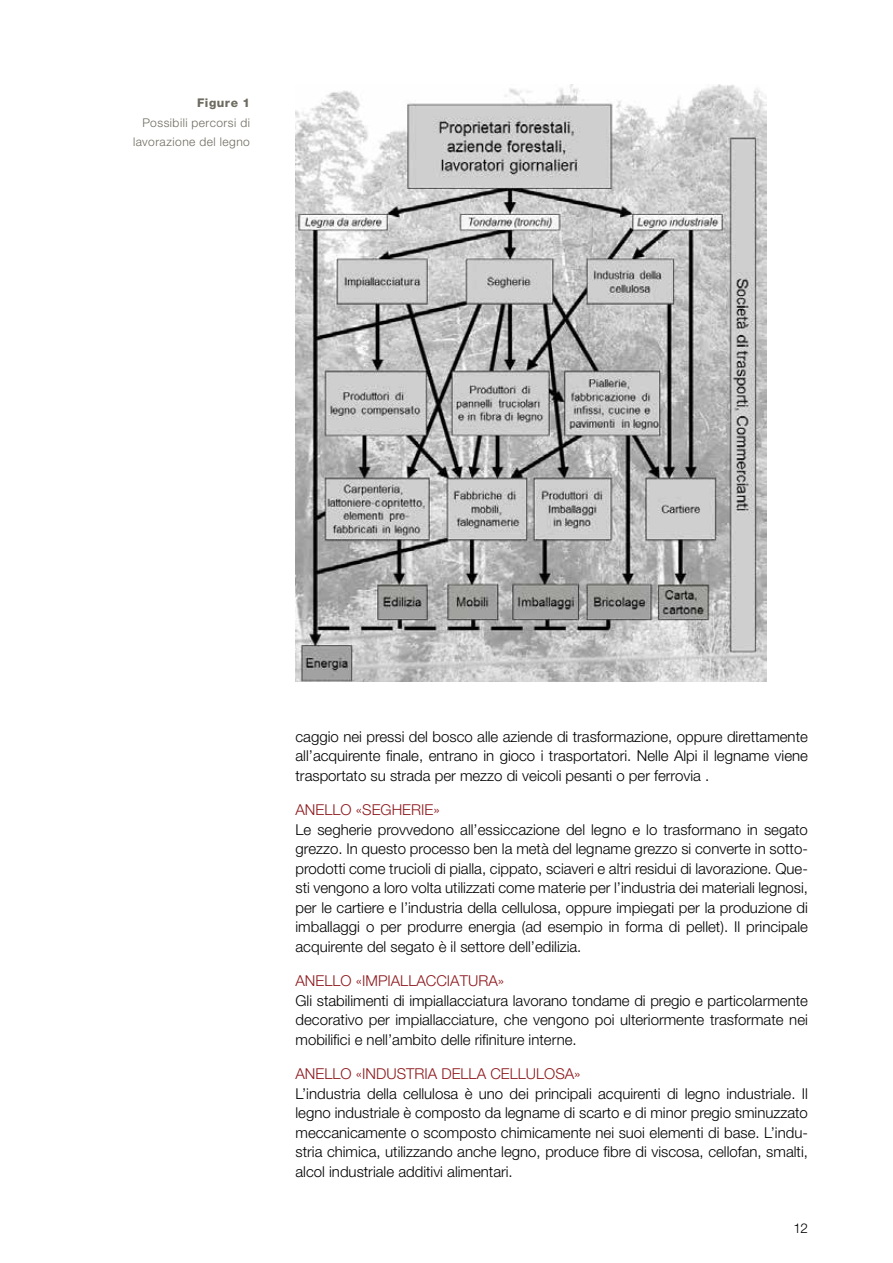
<style>
.page{position:relative;width:893px;height:1263px;background:#fff}
.page>*{position:absolute;margin:0;border:0;box-sizing:border-box;transform-origin:0 0}
.t1{font:300 15px/19.5px "Helvetica Neue LT Pro";color:#000;text-align:justify}
.t2{font:300 15px "Helvetica Neue LT Pro";color:#8d181c}
.t3{font:300 13.5px "Helvetica Neue LT Pro";color:#000}
.t4{font:300 12px/19.5px "Helvetica Neue LT Pro";letter-spacing:.04em;color:#6e6b60;text-align:right}
.t5{font:800 12px "Helvetica Neue LT Pro";color:#6e6b60}
</style>
<div class="page">
<img style="left:296px;top:84px;width:470px;height:598px">
<p class="t5" style="left:197px;top:96px;width:54px">Figure 1</p>
<p class="t4" style="left:133px;top:113px;width:118px">Possibili percorsi di lavorazione del legno</p>
<p class="t1" style="left:296px;top:726px;width:514px">caggio nei pressi del bosco alle aziende di trasformazione, oppure direttamente all’acquirente finale, entrano in gioco i trasportatori. Nelle Alpi il legname viene trasportato su strada per mezzo di veicoli pesanti o per ferrovia .</p>
<p class="t2" style="left:296px;top:801px;width:20px">Anell</p>
<p class="t2" style="left:341px;top:801px;width:32px">o «segherie</p>
<p class="t2" style="left:433px;top:801px;width:8px">»</p>
<p class="t1" style="left:296px;top:819px;width:514px">Le segherie provvedono all’essiccazione del legno e lo trasformano in segato grezzo. In questo processo ben la metà del legname grezzo si converte in sotto&shy;prodotti come trucioli di pialla, cippato, sciaveri e altri residui di lavorazione. Que&shy;sti vengono a loro volta utilizzati come materie per l’industria dei materiali legnosi, per le cartiere e l’industria della cellulosa, oppure impiegati per la produzione di imballaggi o per produrre energia (ad esempio in forma di pellet). Il principale acquirente del segato è il settore dell’edilizia.</p>
<p class="t2" style="left:296px;top:972px;width:20px">Anell</p>
<p class="t2" style="left:341px;top:972px;width:31px">o «impiallacciat</p>
<p class="t2" style="left:468px;top:972px;width:38px">ura»</p>
<p class="t1" style="left:296px;top:990px;width:514px">Gli stabilimenti di impiallacciatura lavorano tondame di pregio e particolarmente decorativo per impiallacciature, che vengono poi ulteriormente trasformate nei mobilifici e nell’ambito delle rifiniture interne.</p>
<p class="t2" style="left:296px;top:1065px;width:20px">Anell</p>
<p class="t2" style="left:341px;top:1065px;width:66px">o «industria</p>
<p class="t2" style="left:441px;top:1065px;width:10px">della</p>
<p class="t2" style="left:490px;top:1065px;width:10px">cell</p>
<p class="t2" style="left:526px;top:1065px;width:56px">ulosa»</p>
<p class="t1" style="left:296px;top:1083px;width:514px">L’industria della cellulosa è uno dei principali acquirenti di legno industriale. Il legno industriale è composto da legname di scarto e di minor pregio sminuzzato meccanicamente o scomposto chimicamente nei suoi elementi di base. L’indu&shy;stria chimica, utilizzando anche legno, produce fibre di viscosa, cellofan, smalti, alcol industriale additivi alimentari.</p>
<p class="t3" style="left:793px;top:1219px;width:16px">12</p>
</div>
